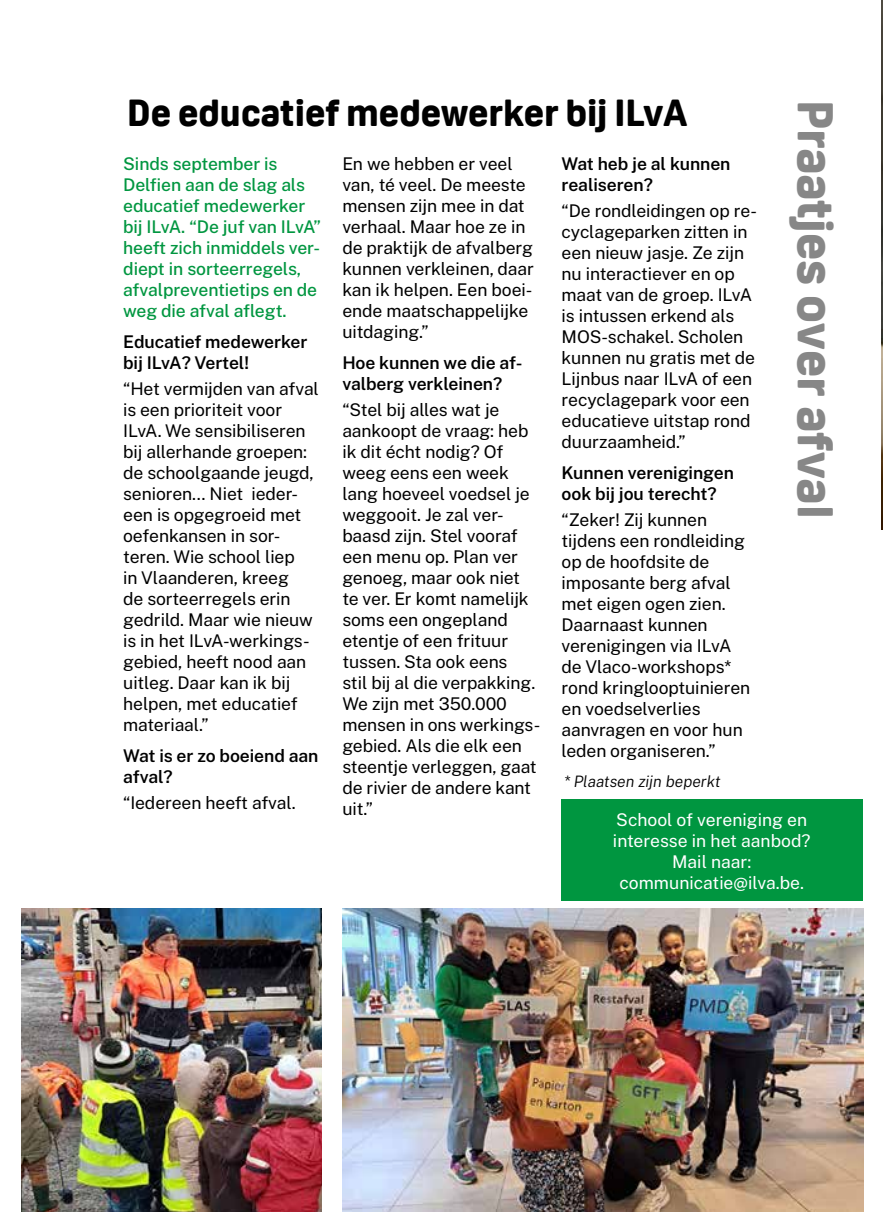
<style>
.page{position:relative;width:883px;height:1231px;background:#fff}
.page>*{position:absolute;margin:0;border:0;box-sizing:border-box;transform-origin:0 0}
.t1{font:800 49px "Oscine";color:#878787}
.t2{font:800 36.75px "Oscine";color:#000}
.t3{font:100 17.5px/21px "Public Sans";letter-spacing:-.005em;color:#000}
.t4{font:100 17.5px/21px "Public Sans";letter-spacing:-.005em;color:#009640}
.t5{font:100 17.5px/21px "Public Sans";color:#fff;text-align:center}
.t6{font:italic 100 15.75px "Public Sans";color:#000}
</style>
<div class="page">
<img style="left:882px;top:1px;width:1px;height:503px">
<svg style="left:882px;top:504px;width:1px;height:26px"></svg>
<div style="left:562px;top:799px;width:301px;height:101px;background:#009640"></div>
<img style="left:21px;top:908px;width:300px;height:303px">
<img style="left:342px;top:908px;width:521px;height:303px">
<h2 class="t2" style="left:127px;top:92px;width:562px">De educatief medewerker bij ILvA</h2>
<h1 class="t1" style="left:843px;top:100px;width:420px;rotate:90deg">Praatjes over afval</h1>
<p class="t3" style="left:342px;top:152px;width:193px">En we hebben er veel van, té veel. De meeste mensen zijn mee in dat verhaal. Maar hoe ze in de praktijk de afvalberg kunnen verkleinen, daar kan ik helpen. Een boei&shy;ende maatschappelijke uitdaging.”</p>
<p class="t3" style="left:342px;top:351px;width:182px">Hoe kunnen we die af&shy;valberg verkleinen?</p>
<p class="t3" style="left:342px;top:398px;width:200px">“Stel bij alles wat je aankoopt de vraag: heb ik dit écht nodig? Of weeg eens een week lang hoeveel voedsel je weggooit. Je zal ver&shy;baasd zijn. Stel vooraf een menu op. Plan ver genoeg, maar ook niet te ver. Er komt namelijk soms een ongepland etentje of een frituur tussen. Sta ook eens<br>stil bij al die verpakking.<br>We zijn met 350.000 mensen in ons werkings&shy;gebied. Als die elk een steentje verleggen, gaat de rivier de andere kant uit.”</p>
<p class="t3" style="left:562px;top:152px;width:170px">Wat heb je al kunnen realiseren?</p>
<p class="t3" style="left:562px;top:199px;width:197px">“De rondleidingen op re&shy;cyclageparken zitten in een nieuw jasje. Ze zijn nu interactiever en op maat van de groep. ILvA is intussen erkend als<br>MOS-schakel. Scholen kunnen nu gratis met de<br>Lijnbus naar ILvA of een recyclagepark voor een educatieve uitstap rond duurzaamheid.”</p>
<p class="t3" style="left:562px;top:461px;width:174px">Kunnen verenigingen ook bij jou terecht?</p>
<p class="t3" style="left:562px;top:508px;width:190px">“Zeker! Zij kunnen tijdens een rondleiding op de hoofdsite de imposante berg afval met eigen ogen zien.<br>Daarnaast kunnen verenigingen via ILvA de Vlaco-workshops* rond kringlooptuinieren en voedselverlies aanvragen en voor hun leden organiseren.”</p>
<p class="t4" style="left:123px;top:152px;width:199px">Sinds september is<br>Delfien aan de slag als educatief medewerker bij ILvA. “De juf van ILvA” heeft zich inmiddels ver&shy;diept in sorteerregels, afvalpreventietips en de weg die afval aflegt.</p>
<p class="t3" style="left:123px;top:330px;width:186px">Educatief medewerker bij ILvA? Vertel!</p>
<p class="t3" style="left:123px;top:377px;width:197px">“Het vermijden van afval is een prioriteit voor<br>ILvA. We sensibiliseren bij allerhande groepen: de schoolgaande jeugd, senioren… Niet ieder&shy;een is opgegroeid met oefenkansen in sor&shy;teren. Wie school liep<br>in Vlaanderen, kreeg<br>de sorteerregels erin gedrild. Maar wie nieuw is in het ILvA-werkings&shy;gebied, heeft nood aan uitleg. Daar kan ik bij helpen, met educatief materiaal.”</p>
<p class="t3" style="left:123px;top:744px;width:197px">Wat is er zo boeiend aan afval?</p>
<p class="t3" style="left:123px;top:791px;width:174px">“Iedereen heeft afval.</p>
<p class="t6" style="left:564px;top:771px;width:158px">* Plaatsen zijn beperkt</p>
<p class="t5" style="left:613px;top:808px;width:199px">School of vereniging en interesse in het aanbod?<br>Mail naar: communicatie@ilva.be.</p>
</div>
